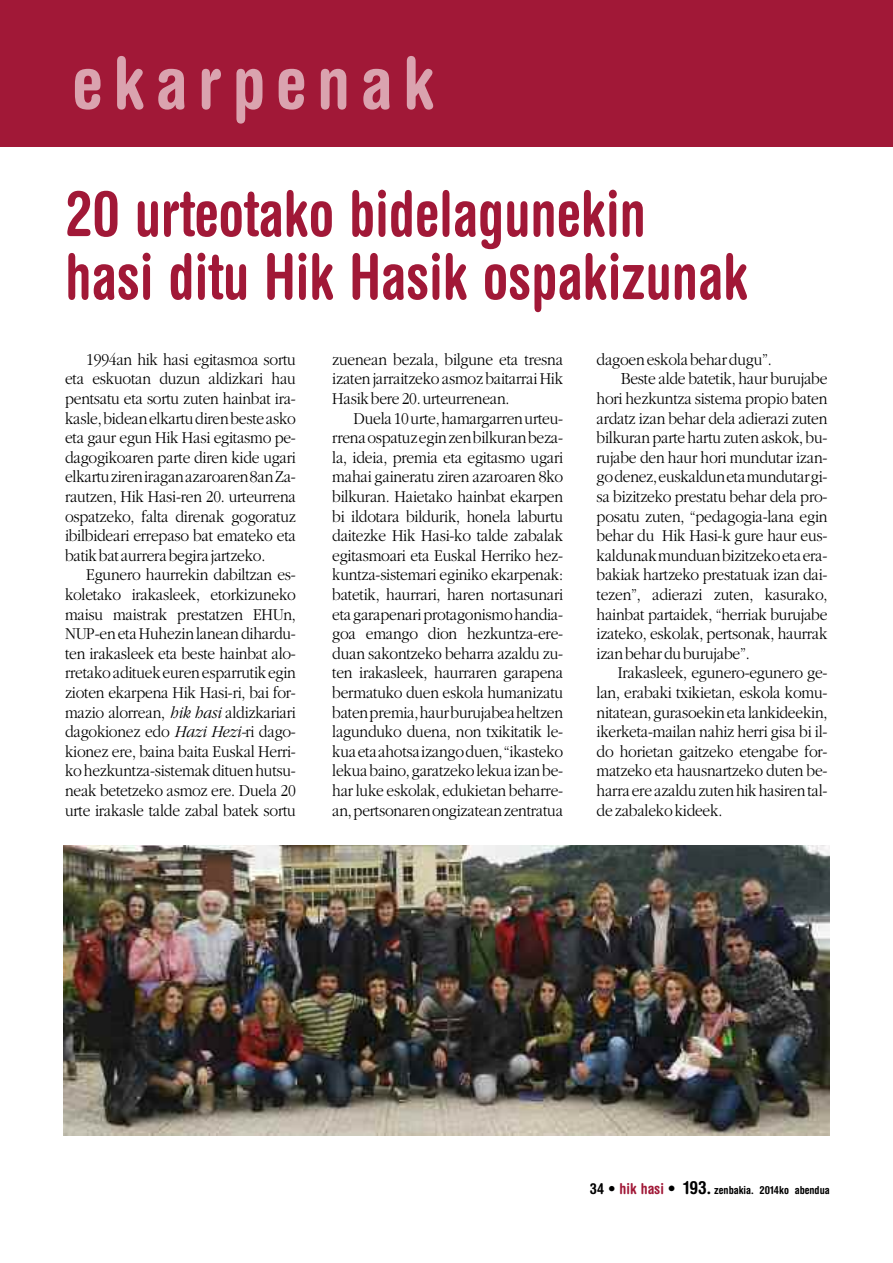
<style>
.page{position:relative;width:893px;height:1263px;background:#fff}
.page>*{position:absolute;margin:0;border:0;box-sizing:border-box;transform-origin:0 0}
.t1{font:700 condensed 72px "Helvetica Rounded";letter-spacing:.145em;color:#daa3af}
.t2{font:700 condensed 63px/63px "Helvetica Rounded";color:#a11837;scale:.9 1}
.t3{font:300 17.25px/19.6px "Garamond";letter-spacing:-.015em;color:#000;text-align:justify;scale:.9 1}
.t4{font:700 condensed 11.1px "Helvetica Rounded";color:#000}
.s1{font-style:italic}
.s2{font-size:15px}
.s3{font-size:15px;color:#a11837}
.s4{font-size:15.6px}
.s5{font-size:18px}
</style>
<div class="page">
<div style="left:0;top:0;width:893px;height:146px;background:#a11837"></div>
<img style="left:64px;top:845px;width:765px;height:290px">
<h1 class="t1" style="left:72px;top:57px;width:364px">ekarpenak</h1>
<h2 class="t2" style="left:65px;top:188px;width:760px">20 urteotako bidelagunekin hasi ditu Hik Hasik ospakizunak</h2>
<p class="t3" style="left:65px;top:349px;width:258px;text-indent:21px">1994an hik hasi egitasmoa sortu eta eskuotan duzun aldizkari hau pentsatu eta sortu zuten hainbat ira&shy;kasle,bideanelkartudirenbesteasko eta gaur egun Hik Hasi egitasmo pe&shy;dagogikoaren parte diren kide ugari elkartuzireniraganazaroaren8anZa&shy;rautzen, Hik Hasi-ren 20. urteurrena ospatzeko, falta direnak gogoratuz ibilbideari errepaso bat emateko eta batikbat aurrerabegira jartzeko.</p>
<p class="t3" style="left:65px;top:564px;width:258px;text-indent:21px">Egunero haurrekin dabiltzan es&shy;koletako irakasleek, etorkizuneko maisu maistrak prestatzen EHUn, NUP-enetaHuhezinlaneandihardu&shy;ten irakasleek eta beste hainbat alo&shy;rretakoadituekeurenesparrutikegin zioten ekarpena Hik Hasi-ri, bai for&shy;mazio alorrean, <span class="s1">hik hasi</span> aldizkariari dagokionez edo <span class="s1">Hazi Hezi-</span>ri dago&shy;kionez ere, baina baita Euskal Herri&shy;kohezkuntza-sistemakdituenhutsu&shy;neak betetzeko asmoz ere. Duela 20 urte irakasle talde zabal batek sortu</p>
<p class="t3" style="left:332px;top:349px;width:258px">zuenean bezala, bilgune eta tresna izaten jarraitzeko asmoz baitarrai Hik Hasikbere 20.urteurrenean.</p>
<p class="t3" style="left:332px;top:408px;width:258px;text-indent:21px">Duela10urte,hamargarrenurteu&shy;rrenaospatuzeginzenbilkuranbeza&shy;la, ideia, premia eta egitasmo ugari mahai gaineratu ziren azaroaren 8ko bilkuran. Haietako hainbat ekarpen bi ildotara bildurik, honela laburtu daitezke Hik Hasi-ko talde zabalak egitasmoari eta Euskal Herriko hez&shy;kuntza-sistemari eginiko ekarpenak: batetik, haurrari, haren nortasunari etagarapenariprotagonismohandia&shy;goa emango dion hezkuntza-ere&shy;duan sakontzeko beharra azaldu zu&shy;ten irakasleek, haurraren garapena bermatuko duen eskola humanizatu batenpremia,haurburujabeaheltzen lagunduko duena, non txikitatik le&shy;kuaetaahotsaizangoduen,“ikasteko lekuabaino,garatzekolekua izanbe&shy;har luke eskolak, edukietan beharre&shy;an,pertsonarenongizateanzentratua</p>
<p class="t3" style="left:597px;top:349px;width:196px">dagoeneskolabehardugu”.</p>
<p class="t3" style="left:621px;top:368px;width:231px">Beste alde batetik, haur burujabe</p>
<p class="t3" style="left:597px;top:388px;width:258px">hori hezkuntza sistema propio baten</p>
<p class="t3" style="left:597px;top:408px;width:258px">ardatz izan behar dela adierazi zuten</p>
<p class="t3" style="left:597px;top:427px;width:258px">bilkuran parte hartu zuten askok, bu-</p>
<p class="t3" style="left:597px;top:447px;width:258px">rujabe den haur hori mundutar izan-</p>
<p class="t3" style="left:597px;top:466px;width:258px">godenez,euskaldunetamundutargi-</p>
<p class="t3" style="left:597px;top:486px;width:258px">sa bizitzeko prestatu behar dela pro-</p>
<p class="t3" style="left:597px;top:506px;width:258px">posatu zuten, “pedagogia-lana egin</p>
<p class="t3" style="left:597px;top:525px;width:258px">behar du Hik Hasi-k gure haur eus-</p>
<p class="t3" style="left:597px;top:545px;width:258px">kaldunakmunduanbizitzekoetaera-</p>
<p class="t3" style="left:597px;top:564px;width:258px">bakiak hartzeko prestatuak izan dai-</p>
<p class="t3" style="left:597px;top:584px;width:258px">tezen”, adierazi zuten, kasurako,</p>
<p class="t3" style="left:597px;top:604px;width:258px">hainbat partaidek, “herriak burujabe</p>
<p class="t3" style="left:597px;top:623px;width:258px">izateko, eskolak, pertsonak, haurrak</p>
<p class="t3" style="left:597px;top:643px;width:172px">izanbeharduburujabe”.</p>
<p class="t3" style="left:618px;top:662px;width:234px">Irakasleek, egunero-egunero ge-</p>
<p class="t3" style="left:597px;top:682px;width:258px">lan, erabaki txikietan, eskola komu-</p>
<p class="t3" style="left:597px;top:702px;width:258px">nitatean, gurasoekineta lankideekin,</p>
<p class="t3" style="left:597px;top:721px;width:258px">ikerketa-mailan nahiz herri gisa bi il-</p>
<p class="t3" style="left:597px;top:741px;width:258px">do horietan gaitzeko etengabe for-</p>
<p class="t3" style="left:597px;top:760px;width:258px">matzeko eta hausnartzeko duten be-</p>
<p class="t3" style="left:597px;top:780px;width:258px">harra ere azalduzutenhikhasirental-</p>
<p class="t3" style="left:597px;top:800px;width:141px">de zabalekokideek.</p>
<p class="t4" style="left:590px;top:1185px;width:241px"><span class="s2">34 •</span> <span class="s3">hik hasi</span> <span class="s4">•</span> <span class="s5">193.</span> zenbakia. 2014ko abendua</p>
</div>
